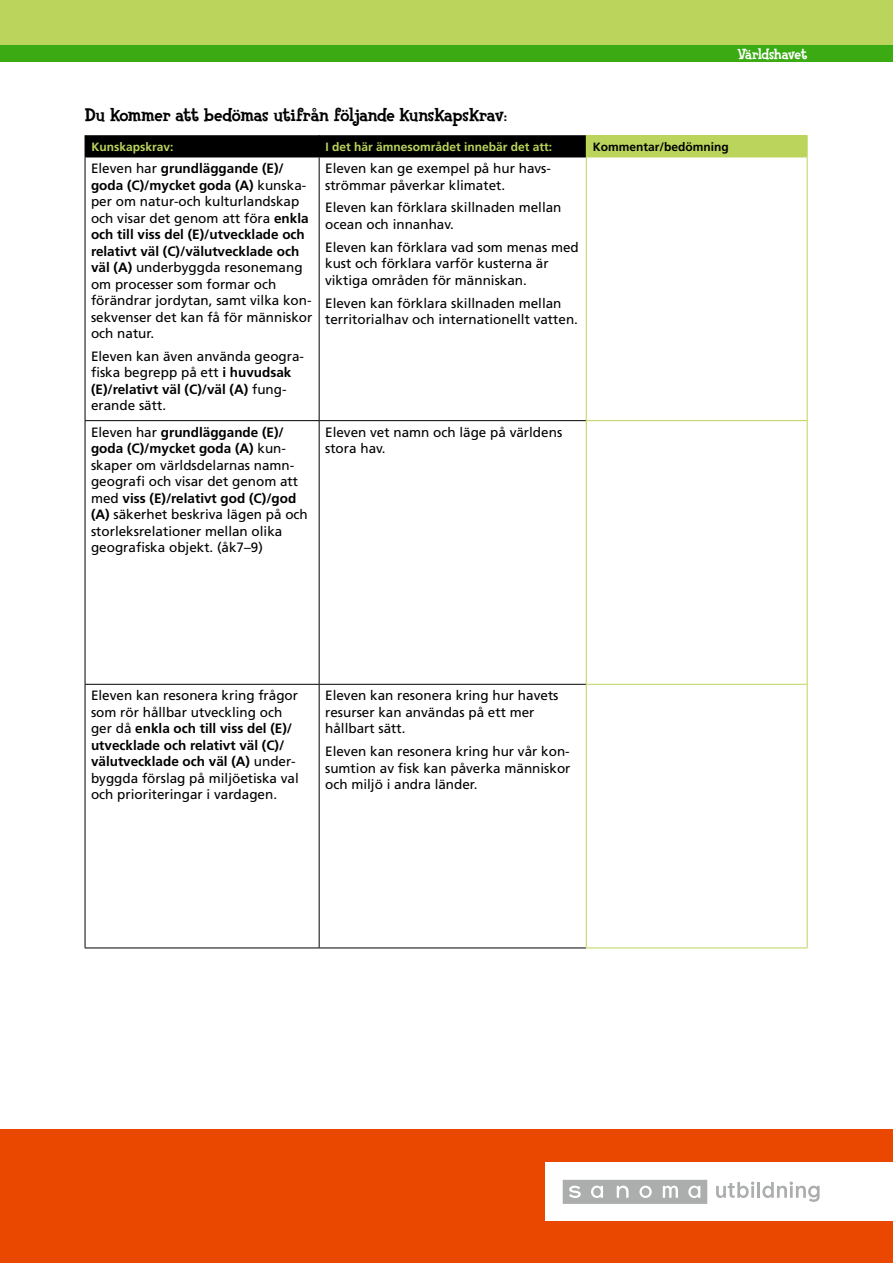
<style>
.page{position:relative;width:893px;height:1263px;background:#fff}
.page>*{position:absolute;margin:0;border:0;box-sizing:border-box;transform-origin:0 0}
.t1{font:800 18.75px "Fink";letter-spacing:-.02em;color:#000}
.t2{font:800 15px "Fink";letter-spacing:-.025em;color:#fff}
.t3{font:13.5px/16.5px "Frutiger LT";color:#000}
.t4{font:700 12px "Frutiger LT";color:#bbd55c}
.t5{font:700 12px "Frutiger LT";color:#000}
.s1{font-weight:700}
</style>
<div class="page">
<div style="left:586px;top:135px;width:221px;height:22px;background:#bbd55c"></div>
<hr style="left:319px;top:157px;width:1px;height:263px;background:#000">
<hr style="left:85px;top:420px;width:234px;height:1px;background:#000">
<hr style="left:319px;top:420px;width:267px;height:1px;background:#000">
<hr style="left:319px;top:421px;width:1px;height:263px;background:#000">
<hr style="left:319px;top:685px;width:1px;height:262px;background:#000">
<hr style="left:85px;top:157px;width:234px;height:1px;background:#000">
<hr style="left:85px;top:157px;width:1px;height:263px;background:#000">
<hr style="left:319px;top:157px;width:267px;height:1px;background:#000">
<hr style="left:85px;top:421px;width:1px;height:263px;background:#000">
<hr style="left:85px;top:684px;width:234px;height:1px;background:#000">
<hr style="left:85px;top:685px;width:1px;height:262px;background:#000">
<hr style="left:319px;top:684px;width:267px;height:1px;background:#000">
<hr style="left:85px;top:947px;width:234px;height:1px;background:#000">
<hr style="left:319px;top:947px;width:267px;height:1px;background:#000">
<div style="left:85px;top:135px;width:501px;height:22px;background:#000"></div>
<svg style="left:807px;top:135px;width:1px;height:22px"></svg>
<hr style="left:586px;top:157px;width:221px;height:1px;background:#bbd55c">
<hr style="left:586px;top:157px;width:1px;height:263px;background:#bbd55c">
<hr style="left:807px;top:157px;width:1px;height:263px;background:#bbd55c">
<hr style="left:586px;top:420px;width:221px;height:1px;background:#bbd55c">
<hr style="left:586px;top:421px;width:1px;height:263px;background:#bbd55c">
<hr style="left:807px;top:421px;width:1px;height:263px;background:#bbd55c">
<hr style="left:586px;top:684px;width:221px;height:1px;background:#bbd55c">
<hr style="left:586px;top:685px;width:1px;height:262px;background:#bbd55c">
<hr style="left:807px;top:685px;width:1px;height:262px;background:#bbd55c">
<hr style="left:586px;top:947px;width:221px;height:1px;background:#bbd55c">
<div style="left:0;top:0;width:893px;height:62px;background:#3baa13"></div>
<div style="left:0;top:0;width:893px;height:45px;background:#bbd55c"></div>
<div style="left:0;top:1130px;width:893px;height:133px;background:#ea4800"></div>
<div style="left:546px;top:1163px;width:347px;height:58px;background:#fff"></div>
<svg style="left:563px;top:1180px;width:144px;height:24px;background:#b7b9b8"></svg>
<svg style="left:716px;top:1181px;width:38px;height:17px"></svg>
<hr style="left:757px;top:1182px;width:3px;height:16px;background:#acaead">
<svg style="left:762px;top:1181px;width:58px;height:21px"></svg>
<p class="t2" style="left:737px;top:44px;width:72px">Världshavet</p>
<h1 class="t1" style="left:85px;top:103px;width:424px">Du kommer att bedömas utifrån följande kunskapskrav:</h1>
<p class="t4" style="left:91px;top:139px;width:84px">Kunskapskrav:</p>
<p class="t4" style="left:326px;top:139px;width:228px">I det här ämnesområdet innebär det att:</p>
<p class="t5" style="left:593px;top:139px;width:138px">Kommentar/bedömning</p>
<p class="t3" style="left:91px;top:160px;width:223px">Eleven har <span class="s1">grundläggande (E)/ goda (C)/mycket goda (A)</span> kunska&shy;per om natur-och kulturlandskap och visar det genom att föra <span class="s1">enkla och till viss del (E)/utvecklade och relativt väl (C)/välutvecklade och väl (A)</span> underbyggda resonemang om processer som formar och förändrar jordytan, samt vilka kon&shy;sekvenser det kan få för människor och natur.</p>
<p class="t3" style="left:91px;top:348px;width:215px">Eleven kan även använda geogra&shy;fiska begrepp på ett <span class="s1">i huvudsak (E)/relativt väl (C)/väl (A)</span> fung&shy;erande sätt.</p>
<p class="t3" style="left:325px;top:160px;width:227px">Eleven kan ge exempel på hur havs&shy;strömmar påverkar klimatet.</p>
<p class="t3" style="left:325px;top:200px;width:238px">Eleven kan förklara skillnaden mellan ocean och innanhav.</p>
<p class="t3" style="left:325px;top:239px;width:255px">Eleven kan förklara vad som menas med kust och förklara varför kusterna är viktiga områden för människan.</p>
<p class="t3" style="left:325px;top:295px;width:254px">Eleven kan förklara skillnaden mellan territorialhav och internationellt vatten.</p>
<p class="t3" style="left:91px;top:424px;width:218px">Eleven har <span class="s1">grundläggande (E)/ goda (C)/mycket goda (A)</span> kun&shy;skaper om världsdelarnas namn&shy;geografi och visar det genom att med <span class="s1">viss (E)/relativt god (C)/god (A)</span> säkerhet beskriva lägen på och storleksrelationer mellan olika geografiska objekt. (åk7–9)</p>
<p class="t3" style="left:325px;top:424px;width:239px">Eleven vet namn och läge på världens stora hav.</p>
<p class="t3" style="left:91px;top:687px;width:209px">Eleven kan resonera kring frågor som rör hållbar utveckling och ger då <span class="s1">enkla och till viss del (E)/ utvecklade och relativt väl (C)/ välutvecklade och väl (A)</span> under&shy;byggda förslag på miljöetiska val och prioriteringar i vardagen.</p>
<p class="t3" style="left:325px;top:687px;width:235px">Eleven kan resonera kring hur havets resurser kan användas på ett mer hållbart sätt.</p>
<p class="t3" style="left:325px;top:743px;width:247px;text-align:justify">Eleven kan resonera kring hur vår kon&shy;sumtion av fisk kan påverka människor och miljö i andra länder.</p>
</div>
